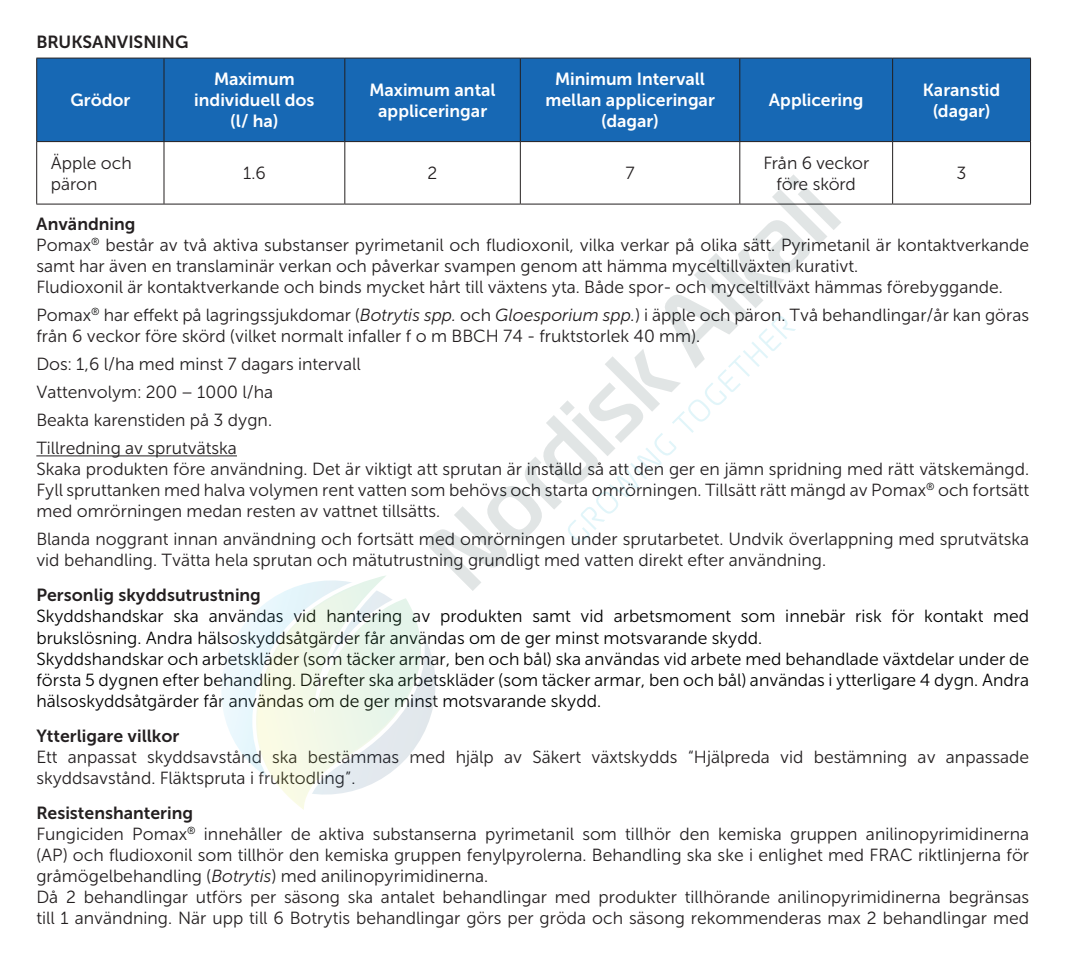
<style>
.page{position:relative;width:1066px;height:966px;background:#fff}
.page>*{position:absolute;margin:0;border:0;box-sizing:border-box;transform-origin:0 0}
.t1{font:17.5px/21px "Museo Sans Cyrl 300";color:#231f20}
.t2{font:17.5px/21px "Museo Sans Cyrl 300";color:#000}
.t3{font:17.5px/21px "Museo Sans Cyrl 700";color:#fff;text-align:center}
.t4{font:17.5px "Museo Sans Cyrl 700";color:#231f20}
.s1{font-style:italic}
</style>
<div class="page">
<hr style="left:36px;top:455px;width:201px;height:1px;background:#231f20">
<div style="left:37px;top:59px;width:992px;height:82px;background:#1768b4"></div>
<hr style="left:36px;top:58px;width:128px;height:1px;background:#231f20">
<hr style="left:36px;top:58px;width:1px;height:83px;background:#231f20">
<hr style="left:164px;top:58px;width:181px;height:1px;background:#231f20">
<hr style="left:163px;top:58px;width:1px;height:83px;background:#231f20">
<hr style="left:345px;top:58px;width:175px;height:1px;background:#231f20">
<hr style="left:344px;top:58px;width:1px;height:83px;background:#231f20">
<hr style="left:520px;top:58px;width:219px;height:1px;background:#231f20">
<hr style="left:520px;top:58px;width:1px;height:83px;background:#231f20">
<hr style="left:739px;top:58px;width:153px;height:1px;background:#231f20">
<hr style="left:739px;top:58px;width:1px;height:83px;background:#231f20">
<hr style="left:892px;top:58px;width:138px;height:1px;background:#231f20">
<hr style="left:892px;top:58px;width:1px;height:83px;background:#231f20">
<hr style="left:1029px;top:58px;width:1px;height:83px;background:#231f20">
<hr style="left:36px;top:141px;width:128px;height:1px;background:#231f20">
<hr style="left:36px;top:142px;width:1px;height:62px;background:#231f20">
<hr style="left:164px;top:141px;width:181px;height:1px;background:#231f20">
<hr style="left:163px;top:142px;width:1px;height:62px;background:#231f20">
<hr style="left:345px;top:141px;width:175px;height:1px;background:#231f20">
<hr style="left:344px;top:142px;width:1px;height:62px;background:#231f20">
<hr style="left:520px;top:141px;width:219px;height:1px;background:#231f20">
<hr style="left:520px;top:142px;width:1px;height:62px;background:#231f20">
<hr style="left:739px;top:141px;width:153px;height:1px;background:#231f20">
<hr style="left:739px;top:142px;width:1px;height:62px;background:#231f20">
<hr style="left:892px;top:141px;width:138px;height:1px;background:#231f20">
<hr style="left:892px;top:142px;width:1px;height:62px;background:#231f20">
<hr style="left:1029px;top:142px;width:1px;height:62px;background:#231f20">
<hr style="left:36px;top:204px;width:128px;height:1px;background:#231f20">
<hr style="left:164px;top:204px;width:181px;height:1px;background:#231f20">
<hr style="left:345px;top:204px;width:175px;height:1px;background:#231f20">
<hr style="left:739px;top:204px;width:153px;height:1px;background:#231f20">
<hr style="left:892px;top:204px;width:138px;height:1px;background:#231f20">
<svg style="left:424px;top:174px;width:417px;height:394px"></svg>
<svg style="left:564px;top:313px;width:232px;height:232px"></svg>
<svg style="left:424px;top:523px;width:68px;height:67px"></svg>
<svg style="left:424px;top:537px;width:49px;height:54px"></svg>
<svg style="left:222px;top:542px;width:243px;height:268px"></svg>
<p class="t4" style="left:36px;top:32px;width:154px">BRUKSANVISNING</p>
<p class="t3" style="left:70px;top:90px;width:62px">Grödor</p>
<p class="t3" style="left:194px;top:69px;width:122px">Maximum individuell dos (l/ ha)</p>
<p class="t3" style="left:369px;top:79px;width:128px">Maximum antal appliceringar</p>
<p class="t3" style="left:545px;top:69px;width:171px">Minimum Intervall mellan appliceringar (dagar)</p>
<p class="t3" style="left:768px;top:90px;width:96px">Applicering</p>
<p class="t3" style="left:922px;top:79px;width:79px">Karanstid (dagar)</p>
<p class="t1" style="left:51px;top:152px;width:82px">Äpple och päron</p>
<p class="t1" style="left:243px;top:163px;width:24px">1.6</p>
<p class="t1" style="left:427px;top:163px;width:11px">2</p>
<p class="t1" style="left:625px;top:163px;width:11px">7</p>
<p class="t1" style="left:763px;top:152px;width:107px;text-align:center">Från 6 veckor före skörd</p>
<p class="t1" style="left:956px;top:163px;width:11px">3</p>
<p class="t4" style="left:36px;top:214px;width:101px">Användning</p>
<p class="t1" style="left:36px;top:234px;width:994px">Pomax<sup>®</sup> består av två aktiva substanser pyrimetanil och fludioxonil, vilka verkar på olika sätt. Pyrimetanil är kontaktverkande samt har även en translaminär verkan och påverkar svampen genom att hämma myceltillväxten kurativt.</p>
<p class="t1" style="left:36px;top:276px;width:967px">Fludioxonil är kontaktverkande och binds mycket hårt till växtens yta. Både spor- och myceltillväxt hämmas förebyggande.</p>
<p class="t1" style="left:36px;top:304px;width:994px">Pomax<sup>®</sup> har effekt på lagringssjukdomar (<span class="s1">Botrytis spp.</span> och <span class="s1">Gloesporium spp.</span>) i äpple och päron. Två behandlingar/år kan göras från 6 veckor före skörd (vilket normalt infaller f o m BBCH 74 - fruktstorlek 40 mm).</p>
<p class="t1" style="left:36px;top:353px;width:326px">Dos: 1,6 l/ha med minst 7 dagars intervall</p>
<p class="t1" style="left:36px;top:381px;width:238px">Vattenvolym: 200 – 1000 l/ha</p>
<p class="t1" style="left:36px;top:410px;width:237px">Beakta karenstiden på 3 dygn.</p>
<p class="t1" style="left:36px;top:438px;width:202px">Tillredning av sprutvätska</p>
<p class="t1" style="left:36px;top:459px;width:994px;text-align:justify">Skaka produkten före användning. Det är viktigt att sprutan är inställd så att den ger en jämn spridning med rätt vätskemängd.<br>Fyll spruttanken med halva volymen rent vatten som behövs och starta omrörningen. Tillsätt rätt mängd av Pomax<sup>®</sup> och fortsätt med omrörningen medan resten av vattnet tillsätts.</p>
<p class="t1" style="left:36px;top:529px;width:994px">Blanda noggrant innan användning och fortsätt med omrörningen under sprutarbetet. Undvik överlappning med sprutvätska vid behandling. Tvätta hela sprutan och mätutrustning grundligt med vatten direkt efter användning.</p>
<p class="t4" style="left:36px;top:585px;width:226px">Personlig skyddsutrustning</p>
<p class="t2" style="left:36px;top:606px;width:994px">Skyddshandskar ska användas vid hantering av produkten samt vid arbetsmoment som innebär risk för kontakt med brukslösning. Andra hälsoskyddsåtgärder får användas om de ger minst motsvarande skydd.</p>
<p class="t2" style="left:36px;top:648px;width:994px;text-align:justify">Skyddshandskar och arbetskläder (som täcker armar, ben och bål) ska användas vid arbete med behandlade växtdelar under de första 5 dygnen efter behandling. Därefter ska arbetskläder (som täcker armar, ben och bål) användas i ytterligare 4 dygn. Andra hälsoskyddsåtgärder får användas om de ger minst motsvarande skydd.</p>
<p class="t4" style="left:36px;top:726px;width:145px">Ytterligare villkor</p>
<p class="t1" style="left:36px;top:746px;width:994px">Ett anpassat skyddsavstånd ska bestämmas med hjälp av Säkert växtskydds “Hjälpreda vid bestämning av anpassade skyddsavstånd. Fläktspruta i fruktodling”.</p>
<p class="t4" style="left:36px;top:803px;width:158px">Resistenshantering</p>
<p class="t1" style="left:36px;top:823px;width:994px;text-align:justify">Fungiciden Pomax<sup>®</sup> innehåller de aktiva substanserna pyrimetanil som tillhör den kemiska gruppen anilinopyrimidinerna (AP) och fludioxonil som tillhör den kemiska gruppen fenylpyrolerna. Behandling ska ske i enlighet med FRAC riktlinjerna för gråmögelbehandling (<span class="s1">Botrytis</span>) med anilinopyrimidinerna.</p>
<p class="t1" style="left:36px;top:886px;width:994px">Då 2 behandlingar utförs per säsong ska antalet behandlingar med produkter tillhörande anilinopyrimidinerna begränsas till 1 användning. När upp till 6 Botrytis behandlingar görs per gröda och säsong rekommenderas max 2 behandlingar med</p>
</div>
